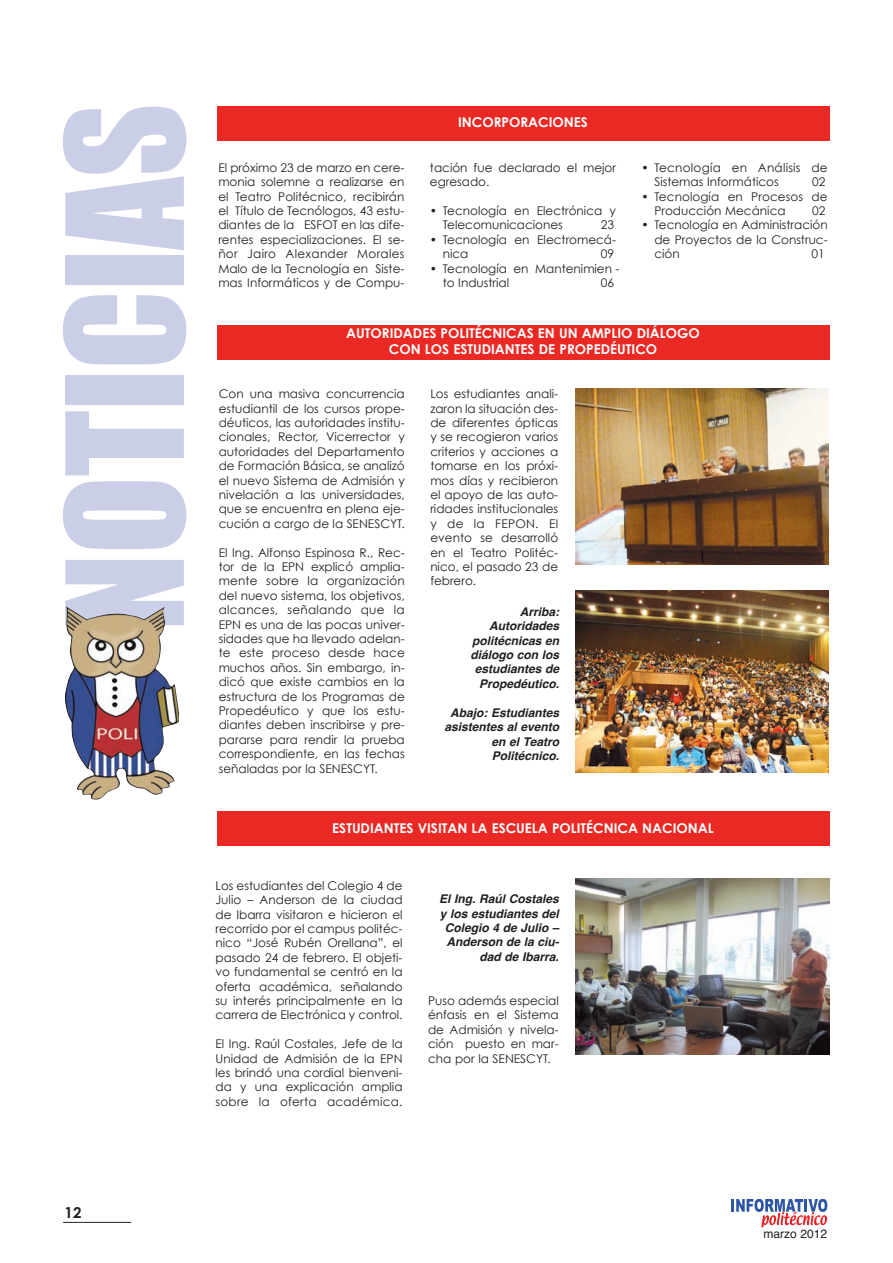
<style>
.page{position:relative;width:893px;height:1263px;background:#fff}
.page>*{position:absolute;margin:0;border:0;box-sizing:border-box;transform-origin:0 0}
.t1{font:150px "Impact";color:#cbcee7;scale:.95 1}
.t2{font:700 15px "Century Gothic";color:#231f20}
.t3{font:700 13.5px/16.2px "Century Gothic";color:#fff;text-align:center}
.t4{font:12px/14.4px "Century Gothic";color:#231f20;text-align:justify}
.t5{font:italic 700 12px/14.4px "Helvetica";color:#231f20;text-align:right}
.t6{font:12px "Helvetica";color:#231f20}
</style>
<div class="page">
<img style="left:65px;top:606px;width:114px;height:193px">
<div style="left:217px;top:325px;width:612px;height:34px;background:#ea2924"></div>
<svg style="left:731px;top:1199px;width:96px;height:28px"></svg>
<hr style="left:63px;top:1222px;width:68px;height:1px;background:#231f20">
<div style="left:217px;top:106px;width:612px;height:34px;background:#ea2924"></div>
<img style="left:575px;top:389px;width:254px;height:176px">
<img style="left:575px;top:590px;width:254px;height:182px">
<div style="left:217px;top:812px;width:612px;height:34px;background:#ea2924"></div>
<img style="left:575px;top:878px;width:254px;height:176px">
<h1 class="t1" style="left:33px;top:631px;width:557px;rotate:-90deg">NOTICIAS</h1>
<p class="t3" style="left:458px;top:114px;width:131px">INCORPORACIONES</p>
<p class="t4" style="left:218px;top:160px;width:188px">El próximo 23 de marzo en cere&shy;monia solemne a realizarse en el Teatro Politécnico, recibirán el Título de Tecnólogos, 43 estu&shy;diantes de la ESFOT en las dife&shy;rentes especializaciones. El se - ñor Jairo Alexander Morales Malo de la Tecnología en Siste - mas Informáticos y de Compu -</p>
<p class="t4" style="left:430px;top:160px;width:188px">tación fue declarado el mejor egresado.</p>
<p class="t4" style="left:443px;top:203px;width:175px;text-indent:-13px">• Tecnología en Electrónica y<br>Telecomunicaciones</p>
<p class="t4" style="left:601px;top:218px;width:15px">23</p>
<p class="t4" style="left:443px;top:232px;width:175px;text-indent:-13px">• Tecnología en Electromecá - nica</p>
<p class="t4" style="left:601px;top:246px;width:15px">09</p>
<p class="t4" style="left:443px;top:261px;width:178px;text-indent:-13px">• Tecnología en Mantenimien - to Industrial</p>
<p class="t4" style="left:601px;top:275px;width:15px">06</p>
<p class="t4" style="left:654px;top:160px;width:175px;text-indent:-13px">• Tecnología en Análisis de<br>Sistemas Informáticos</p>
<p class="t4" style="left:812px;top:174px;width:15px">02</p>
<p class="t4" style="left:654px;top:189px;width:175px;text-indent:-13px">• Tecnología en Procesos de<br>Pro ducción Mecánica</p>
<p class="t4" style="left:812px;top:203px;width:15px">02</p>
<p class="t4" style="left:654px;top:218px;width:175px;text-indent:-13px">• Tecnología en Administración de Proyectos de la Construc - ción</p>
<p class="t4" style="left:812px;top:246px;width:15px">01</p>
<p class="t3" style="left:346px;top:324px;width:355px">AUTORIDADES POLITÉCNICAS EN UN AMPLIO DIáLOGO<br>CON LOS ESTUDIANTES DE PROPEDÉUTICO</p>
<p class="t4" style="left:219px;top:386px;width:188px">Con una masiva concurrencia estudiantil de los cursos prope&shy;déuticos, las autoridades institu&shy;cionales, Rector, Vicerrector y autoridades del Departamento de Formación Básica, se analizó el nuevo Sistema de Admisión y nivelación a las universidades, que se encuentra en plena eje&shy;cución a cargo de la SENESCYT.</p>
<p class="t4" style="left:219px;top:545px;width:188px">El Ing. Alfonso Espinosa R., Rec - tor de la EPN explicó amplia&shy;mente sobre la organización del nuevo sistema, los objetivos, alcances, señalando que la EPN es una de las pocas univer&shy;sidades que ha llevado adelan&shy;te este proceso desde hace muchos años. Sin embargo, in - dicó que existe cambios en la estructura de los Programas de Propedéutico y que los estu&shy;diantes deben inscribirse y pre&shy;pararse para rendir la prueba correspondiente, en las fechas señaladas por la SENESCYT.</p>
<p class="t4" style="left:430px;top:386px;width:129px">Los estudiantes anali&shy;zaron la situación des - de diferentes ópticas y se recogieron varios criterios y ac ciones a tomarse en los próxi&shy;mos días y re cibieron el apo yo de las auto&shy;ridades institucionales y de la FEPON. El even to se desarrolló en el Teatro Politéc - nico, el pasado 23 de febrero.</p>
<p class="t5" style="left:470px;top:605px;width:90px">Arriba:<br>Autoridades politécnicas en diálogo con los estudiantes de<br>Propedéutico.</p>
<p class="t5" style="left:444px;top:706px;width:116px">Abajo: Estudiantes asistentes al evento en el Teatro<br>Politécnico.</p>
<p class="t3" style="left:332px;top:819px;width:383px">ESTUDIANTES VISITAN LA ESCUELA POLITÉCNICA NACIONAL</p>
<p class="t4" style="left:216px;top:878px;width:189px">Los estudiantes del Colegio 4 de Julio – Anderson de la ciudad de Ibarra visitaron e hicieron el recorrido por el campus politéc&shy;nico “José Rubén Orellana”, el pasado 24 de febrero. El objeti&shy;vo fundamental se centró en la oferta académica, señalando su interés principalmente en la carrera de Electrónica y control.</p>
<p class="t4" style="left:216px;top:1036px;width:189px">El Ing. Raúl Costales, Jefe de la Unidad de Admisión de la EPN les brindó una cordial bienveni&shy;da y una explicación amplia sobre la oferta académica.</p>
<p class="t5" style="left:439px;top:893px;width:121px">El Ing. Raúl Costales y los estudiantes del<br>Colegio 4 de Julio –<br>Anderson de la ciu&shy;dad de Ibarra.</p>
<p class="t4" style="left:428px;top:993px;width:132px">Puso además especial énfasis en el Sistema de Admisión y nivela&shy;ción puesto en mar&shy;cha por la SENESCYT.</p>
<p class="t2" style="left:65px;top:1203px;width:18px">12</p>
<p class="t6" style="left:763px;top:1228px;width:65px">marzo 2012</p>
</div>
